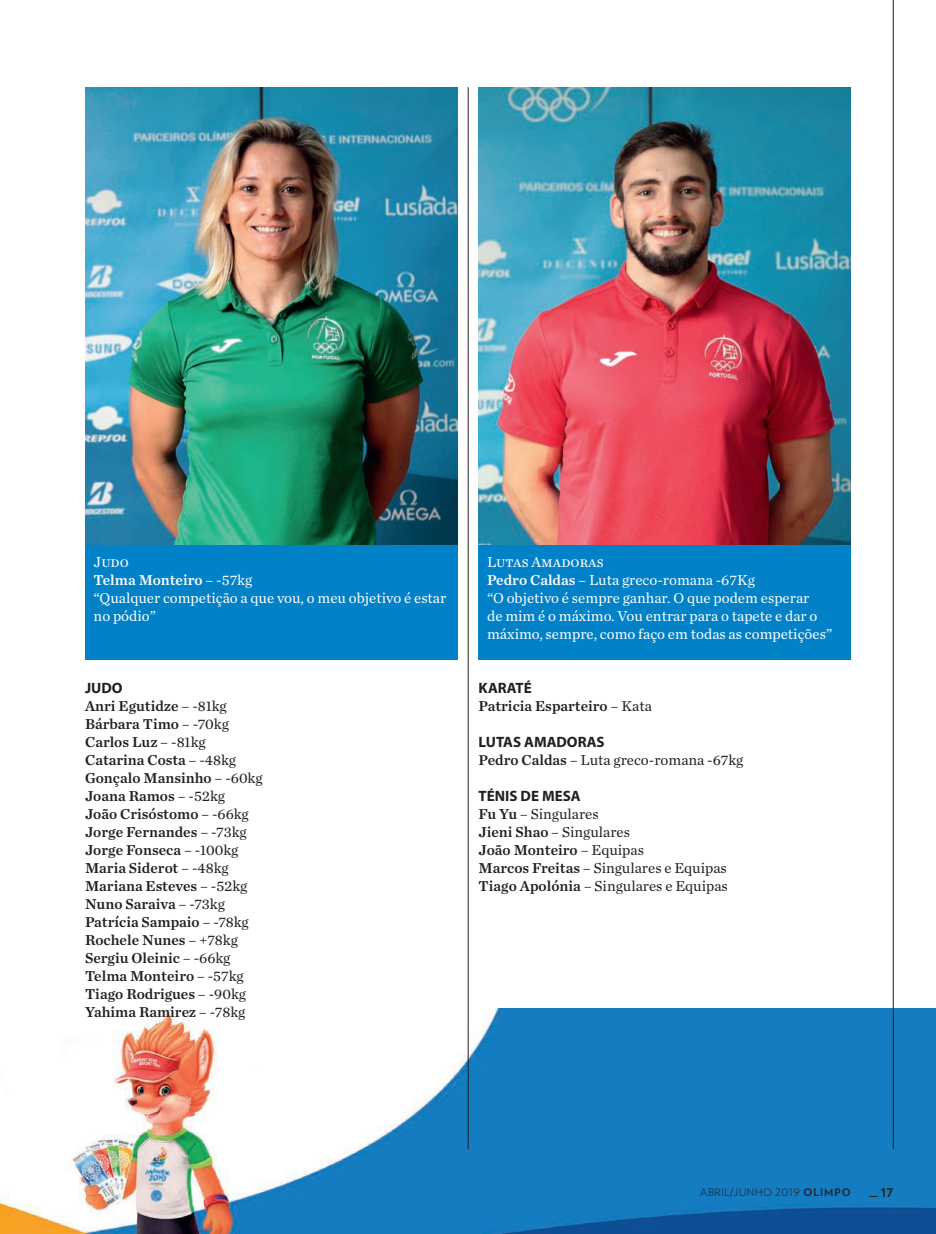
<style>
.page{position:relative;width:936px;height:1234px;background:#fff}
.page>*{position:absolute;margin:0;border:0;box-sizing:border-box;transform-origin:0 0}
._04_entrevista_respo{font:15px "Chronicle Text G1 Semi";color:#231f20}
._04_entrevista_respo-2{font:15px/18px "Chronicle Text G1";color:#fff}
._04_entrevista_respo-3{font:15px "Chronicle Text G1";color:#231f20}
._04_entrevista_respo-4{font:700 15px "Myriad Pro";color:#231f20}
._04_entrevista_respo-5{font:15px "Chronicle Text G1 Semi";color:#fff}
.t1{font:700 15px "Verlag";color:#231f20}
.t2{font:300 10.5px "Verlag";letter-spacing:.05em;color:#231f20}
.s1{font-family:"Chronicle Text G1"}
.s2{font-family:"Chronicle Text G1 Semi"}
.s3{font-weight:700}
</style>
<div class="page">
<img style="left:0;top:1008px;width:935px;height:225px">
<img style="left:478px;top:87px;width:372px;height:457px">
<img style="left:85px;top:87px;width:372px;height:457px">
<hr style="left:468px;top:87px;width:1px;height:1061px;background:#231f20">
<div style="left:85px;top:544px;width:372px;height:115px;background:#0081c8"></div>
<div style="left:478px;top:544px;width:372px;height:115px;background:#0081c8"></div>
<hr style="left:892px;top:0;width:1px;height:1148px;background:#231f20">
<p class="_04_entrevista_respo-2" style="left:94px;top:551px;width:37px">Judo</p>
<p class="_04_entrevista_respo-5" style="left:94px;top:567px;width:160px">Telma Monteiro <span class="s1">– -57kg</span></p>
<p class="_04_entrevista_respo-2" style="left:94px;top:587px;width:354px">“Qualquer competição a que vou, o meu objetivo é estar no pódio”</p>
<p class="_04_entrevista_respo-4" style="left:85px;top:677px;width:39px">JUDO</p>
<p class="_04_entrevista_respo" style="left:85px;top:693px;width:143px">Anri Egutidze <span class="s1">– -81kg</span></p>
<p class="_04_entrevista_respo" style="left:85px;top:711px;width:145px">Bárbara Timo <span class="s1">– -70kg</span></p>
<p class="_04_entrevista_respo" style="left:85px;top:729px;width:122px">Carlos Luz <span class="s1">– -81kg</span></p>
<p class="_04_entrevista_respo" style="left:85px;top:747px;width:152px">Catarina Costa <span class="s1">– -48kg</span></p>
<p class="_04_entrevista_respo" style="left:85px;top:765px;width:179px">Gonçalo Mansinho <span class="s1">– -60kg</span></p>
<p class="_04_entrevista_respo" style="left:85px;top:783px;width:141px">Joana Ramos <span class="s1">– -52kg</span></p>
<p class="_04_entrevista_respo" style="left:85px;top:801px;width:165px">João Crisóstomo <span class="s1">– -66kg</span></p>
<p class="_04_entrevista_respo" style="left:85px;top:819px;width:163px">Jorge Fernandes <span class="s1">– -73kg</span></p>
<p class="_04_entrevista_respo" style="left:85px;top:837px;width:155px">Jorge Fonseca <span class="s1">– -100kg</span></p>
<p class="_04_entrevista_respo" style="left:85px;top:855px;width:145px">Maria Siderot <span class="s1">– -48kg</span></p>
<p class="_04_entrevista_respo" style="left:85px;top:873px;width:164px">Mariana Esteves <span class="s1">– -52kg</span></p>
<p class="_04_entrevista_respo" style="left:85px;top:891px;width:141px">Nuno Saraiva <span class="s1">– -73kg</span></p>
<p class="_04_entrevista_respo" style="left:85px;top:909px;width:165px">Patrícia Sampaio <span class="s1">– -78kg</span></p>
<p class="_04_entrevista_respo" style="left:85px;top:927px;width:154px">Rochele Nunes <span class="s1">– +78kg</span></p>
<p class="_04_entrevista_respo" style="left:85px;top:945px;width:147px">Sergiu Oleinic <span class="s1">– -66kg</span></p>
<p class="_04_entrevista_respo" style="left:85px;top:963px;width:160px">Telma Monteiro <span class="s1">– -57kg</span></p>
<p class="_04_entrevista_respo" style="left:85px;top:981px;width:162px">Tiago Rodrigues <span class="s1">– -90kg</span></p>
<p class="_04_entrevista_respo" style="left:85px;top:999px;width:162px">Yahima Ramirez <span class="s1">– -78kg</span></p>
<p class="_04_entrevista_respo-2" style="left:487px;top:551px;width:118px">Lutas Amadoras</p>
<p class="_04_entrevista_respo-2" style="left:487px;top:569px;width:269px"><span class="s2">Pedro Caldas</span> – Luta greco-romana -67Kg</p>
<p class="_04_entrevista_respo-2" style="left:487px;top:587px;width:347px">“O objetivo é sempre ganhar. O que podem esperar<br>de mim é o máximo. Vou entrar para o tapete e dar o máximo, sempre, como faço em todas as competições”</p>
<p class="_04_entrevista_respo-4" style="left:478px;top:677px;width:55px">KARATÉ</p>
<p class="_04_entrevista_respo" style="left:478px;top:693px;width:175px">Patricia Esparteiro <span class="s1">– Kata</span></p>
<p class="_04_entrevista_respo-4" style="left:478px;top:731px;width:128px">LUTAS AMADORAS</p>
<p class="_04_entrevista_respo-3" style="left:478px;top:748px;width:266px"><span class="s2">Pedro Caldas</span> – Luta greco-romana -67kg</p>
<p class="_04_entrevista_respo-4" style="left:478px;top:785px;width:104px">TÉNIS DE MESA</p>
<p class="_04_entrevista_respo-3" style="left:478px;top:802px;width:122px"><span class="s2">Fu Yu</span> – Singulares</p>
<p class="_04_entrevista_respo-3" style="left:478px;top:820px;width:153px"><span class="s2">Jieni Shao</span> – Singulares</p>
<p class="_04_entrevista_respo" style="left:478px;top:837px;width:167px">João Monteiro <span class="s1">– Equipas</span></p>
<p class="_04_entrevista_respo-3" style="left:478px;top:856px;width:250px"><span class="s2">Marcos Freitas</span> – Singulares e Equipas</p>
<p class="_04_entrevista_respo-3" style="left:478px;top:874px;width:251px"><span class="s2">Tiago Apolónia</span> – Singulares e Equipas</p>
<p class="t2" style="left:700px;top:1183px;width:152px">ABRIL/JUNHO 2019 <span class="s3">OLIMPO</span></p>
<p class="t1" style="left:869px;top:1179px;width:25px">_ 17</p>
</div>
